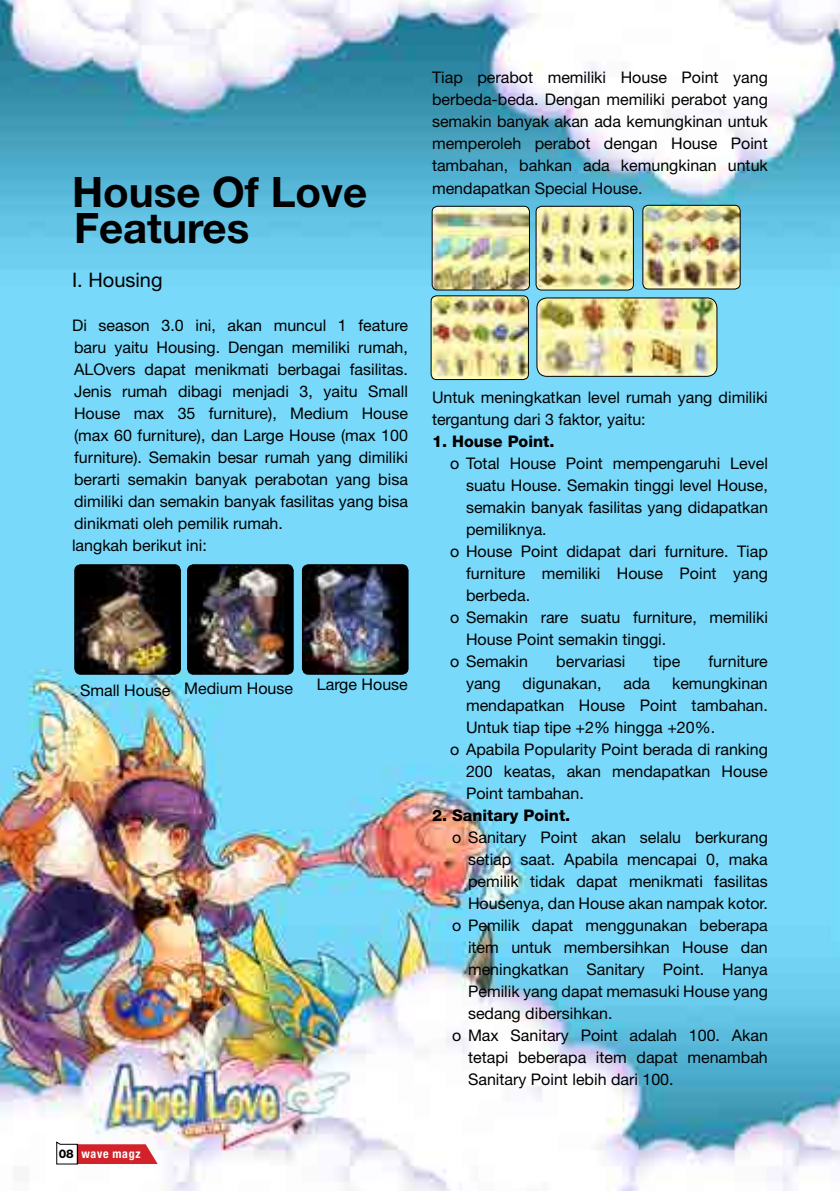
<style>
.page{position:relative;width:840px;height:1191px;background:#fff}
.page>*{position:absolute;margin:0;border:0;box-sizing:border-box;transform-origin:0 0}
.t1{font:700 42px/36px "Helvetica Neue LT Std";color:#000}
.t2{font:20px "Helvetica Neue LT Std";color:#000}
.t3{font:16px/22px "Helvetica Neue LT Std";color:#000}
.t4{font:800 16px "Helvetica Neue LT Std";color:#000}
.t5{font:700 condensed 12px "Helvetica Neue LT Std";letter-spacing:.055em;color:#fff}
.s1{font-weight:800;font-stretch:normal;color:#000}
</style>
<div class="page">
<img style="left:0;top:0;width:839px;height:1191px">
<svg style="left:56px;top:1141px;width:102px;height:24px"></svg>
<img style="left:75px;top:565px;width:105px;height:109px">
<div style="left:75px;top:564px;width:105px;height:110px;border:1px solid #000;border-radius:6px"></div>
<img style="left:432px;top:206px;width:97px;height:84px">
<div style="left:432px;top:206px;width:97px;height:84px;border:1px solid #000;border-radius:5px"></div>
<img style="left:642px;top:205px;width:97px;height:84px">
<div style="left:642px;top:205px;width:98px;height:84px;border:1px solid #000;border-radius:5px"></div>
<img style="left:536px;top:298px;width:180px;height:78px">
<div style="left:536px;top:298px;width:180px;height:78px;border:1px solid #000;border-radius:10px"></div>
<img style="left:302px;top:565px;width:106px;height:109px">
<div style="left:302px;top:564px;width:106px;height:110px;border:1px solid #000;border-radius:6px"></div>
<img style="left:187px;top:565px;width:106px;height:109px">
<div style="left:187px;top:564px;width:106px;height:110px;border:1px solid #000;border-radius:6px"></div>
<img style="left:535px;top:206px;width:98px;height:84px">
<div style="left:535px;top:206px;width:98px;height:84px;border:1px solid #000;border-radius:5px"></div>
<img style="left:431px;top:296px;width:97px;height:83px">
<div style="left:430px;top:296px;width:98px;height:84px;border:1px solid #000;border-radius:5px"></div>
<h1 class="t1" style="left:72px;top:173px;width:296px">House Of Love<br>Features</h1>
<p class="t2" style="left:72px;top:268px;width:92px">I. Housing</p>
<p class="t3" style="left:72px;top:314px;width:337px">Di season 3.0 ini, akan muncul 1 feature baru yaitu Housing. Dengan memiliki rumah, ALOvers dapat menikmati berbagai fasilitas.<br>Jenis rumah dibagi menjadi 3, yaitu Small House max 35 furniture), Medium House (max 60 furniture), dan Large House (max 100 furniture). Semakin besar rumah yang dimiliki berarti semakin banyak perabotan yang bisa dimiliki dan semakin banyak fasilitas yang bisa dinikmati oleh pemilik rumah.<br>langkah berikut ini:</p>
<p class="t3" style="left:80px;top:677px;width:214px">Small House Medium House</p>
<p class="t3" style="left:317px;top:673px;width:92px">Large House</p>
<p class="t3" style="left:432px;top:67px;width:337px;text-align:justify">Tiap perabot memiliki House Point yang berbeda-beda. Dengan memiliki perabot yang semakin banyak akan ada kemungkinan untuk memperoleh perabot dengan House Point tambahan, bahkan ada kemungkinan untuk mendapatkan Special House.</p>
<p class="t3" style="left:432px;top:386px;width:337px">Untuk meningkatkan level rumah yang dimiliki tergantung dari 3 faktor, yaitu:</p>
<p class="t4" style="left:432px;top:431px;width:124px">1. House Point.</p>
<p class="t3" style="left:450px;top:452px;width:319px">o Total House Point mempengaruhi Level</p>
<p class="t3" style="left:466px;top:474px;width:303px">suatu House. Semakin tinggi level House,</p>
<p class="t3" style="left:466px;top:496px;width:303px">semakin banyak fasilitas yang didapatkan</p>
<p class="t3" style="left:466px;top:518px;width:82px">pemiliknya.</p>
<p class="t3" style="left:450px;top:540px;width:319px">o House Point didapat dari furniture. Tiap</p>
<p class="t3" style="left:466px;top:562px;width:303px">furniture memiliki House Point yang</p>
<p class="t3" style="left:466px;top:584px;width:66px">berbeda.</p>
<p class="t3" style="left:450px;top:606px;width:319px">o Semakin rare suatu furniture, memiliki</p>
<p class="t3" style="left:466px;top:628px;width:202px">House Point semakin tinggi.</p>
<p class="t3" style="left:450px;top:650px;width:79px">o Semakin</p>
<p class="t3" style="left:556px;top:650px;width:71px">bervariasi</p>
<p class="t3" style="left:653px;top:650px;width:28px">tipe</p>
<p class="t3" style="left:708px;top:650px;width:61px">furniture</p>
<p class="t3" style="left:466px;top:672px;width:36px">yang</p>
<p class="t3" style="left:522px;top:672px;width:80px">digunakan,</p>
<p class="t3" style="left:623px;top:672px;width:28px">ada</p>
<p class="t3" style="left:671px;top:672px;width:97px">kemungkinan</p>
<p class="t3" style="left:466px;top:694px;width:303px">mendapatkan House Point tambahan.</p>
<p class="t3" style="left:466px;top:716px;width:250px">Untuk tiap tipe +2% hingga +20%.</p>
<p class="t3" style="left:450px;top:738px;width:319px">o Apabila Popularity Point berada di ranking</p>
<p class="t3" style="left:466px;top:760px;width:303px">200 keatas, akan mendapatkan House</p>
<p class="t3" style="left:466px;top:782px;width:119px">Point tambahan.</p>
<p class="t4" style="left:432px;top:805px;width:140px">2. Sanitary Point.</p>
<p class="t3" style="left:452px;top:826px;width:317px">o Sanitary Point akan selalu berkurang</p>
<p class="t3" style="left:468px;top:848px;width:301px">setiap saat. Apabila mencapai 0, maka</p>
<p class="t3" style="left:468px;top:870px;width:301px">pemilik tidak dapat menikmati fasilitas</p>
<p class="t3" style="left:468px;top:892px;width:301px">Housenya, dan House akan nampak kotor.</p>
<p class="t3" style="left:452px;top:914px;width:317px">o Pemilik dapat menggunakan beberapa</p>
<p class="t3" style="left:468px;top:936px;width:301px">item untuk membersihkan House dan</p>
<p class="t3" style="left:468px;top:958px;width:301px">meningkatkan Sanitary Point. Hanya</p>
<p class="t3" style="left:468px;top:980px;width:301px">Pemilik yang dapat memasuki House yang</p>
<p class="t3" style="left:468px;top:1002px;width:146px">sedang dibersihkan.</p>
<p class="t3" style="left:452px;top:1024px;width:317px">o Max Sanitary Point adalah 100. Akan</p>
<p class="t3" style="left:468px;top:1046px;width:301px">tetapi beberapa item dapat menambah</p>
<p class="t3" style="left:468px;top:1068px;width:207px">Sanitary Point lebih dari 100.</p>
<p class="t5" style="left:59px;top:1146px;width:83px"><span class="s1">08</span> wave magz</p>
</div>
